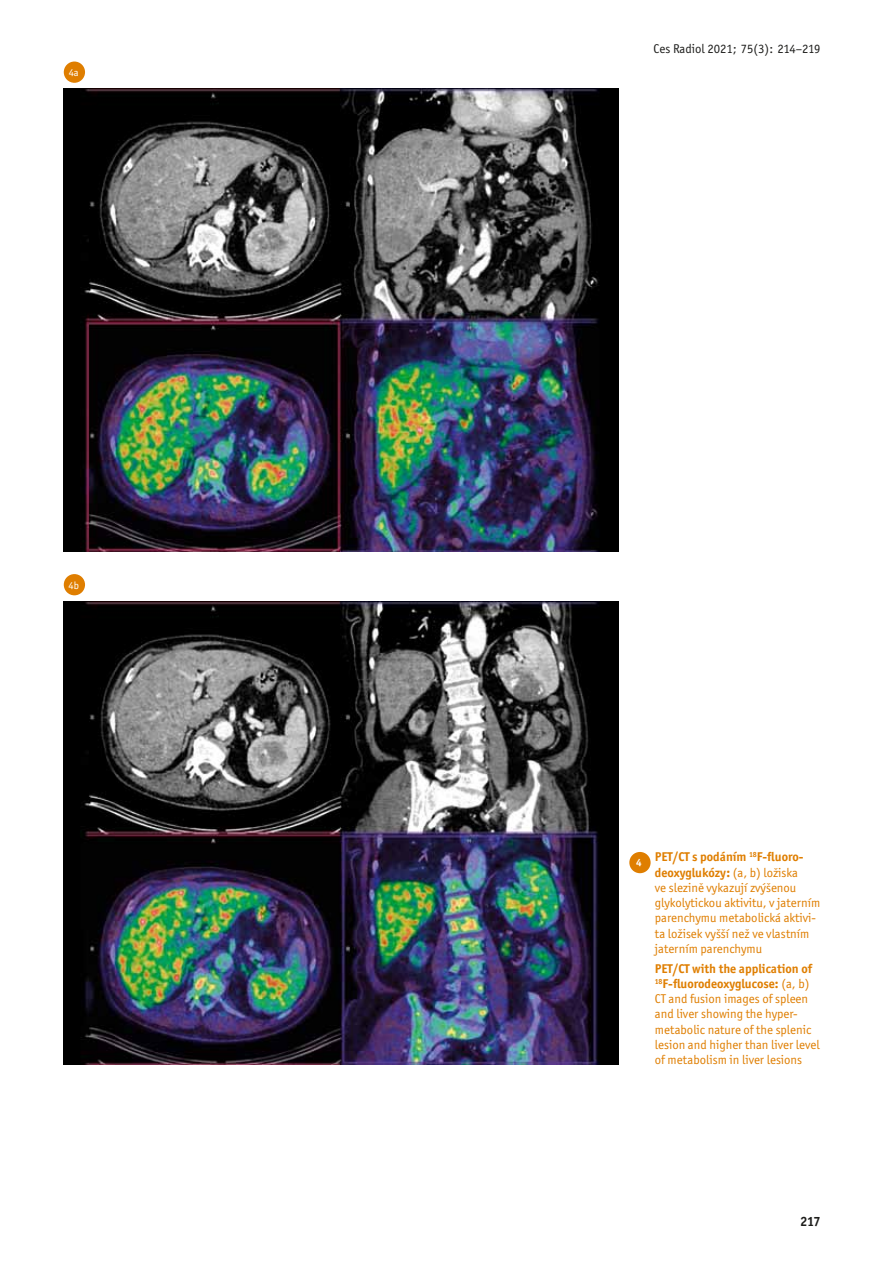
<style>
.page{position:relative;width:893px;height:1263px;background:#fff}
.page>*{position:absolute;margin:0;border:0;box-sizing:border-box;transform-origin:0 0}
.t1{font:700 13.5px "Officina Sans Itc TOT";color:#1d1d1b}
.t2{font:12.75px/15.3px "Officina Sans Itc TOT";color:#df7e00}
.t3{font:12.75px "Officina Sans Itc TOT";color:#1d1d1b}
.t4{font:10.5px "Officina Sans Itc TOT";color:#fff}
.s1{font-weight:700}
</style>
<div class="page">
<img style="left:64px;top:88px;width:555px;height:463px">
<img style="left:64px;top:602px;width:555px;height:462px">
<div style="left:64px;top:62px;width:21px;height:21px;background:#df7e00;border-radius:50%"></div>
<div style="left:64px;top:574px;width:21px;height:21px;background:#df7e00;border-radius:50%"></div>
<div style="left:629px;top:852px;width:22px;height:21px;background:#df7e00;border-radius:50%"></div>
<p class="t4" style="left:69px;top:66px;width:12px">4a</p>
<p class="t4" style="left:68px;top:579px;width:12px">4b</p>
<p class="t3" style="left:654px;top:41px;width:169px">Ces Radiol 2021; 75(3): 214–219</p>
<p class="t2" style="left:655px;top:849px;width:167px;text-indent:-19px"><sub>4</sub> <span class="s1">PET/CT s podáním</span> <sup>18</sup><span class="s1">F-fluoro&shy;deoxyglukózy:</span> (a, b) ložiska<br>ve slezině vykazují zvýšenou glykolytickou aktivitu, v jaterním parenchymu metabolická aktivi&shy;ta ložisek vyšší než ve vlastním jaterním parenchymu</p>
<p class="t2" style="left:655px;top:961px;width:166px"><span class="s1">PET/CT with the application of<br></span><sup>18</sup><span class="s1">F-fluorodeoxyglucose:</span> (a, b)<br>CT and fusion images of spleen and liver showing the hyper&shy;metabolic nature of the splenic lesion and higher than liver level of metabolism in liver lesions</p>
<p class="t1" style="left:800px;top:1213px;width:22px">217</p>
</div>
